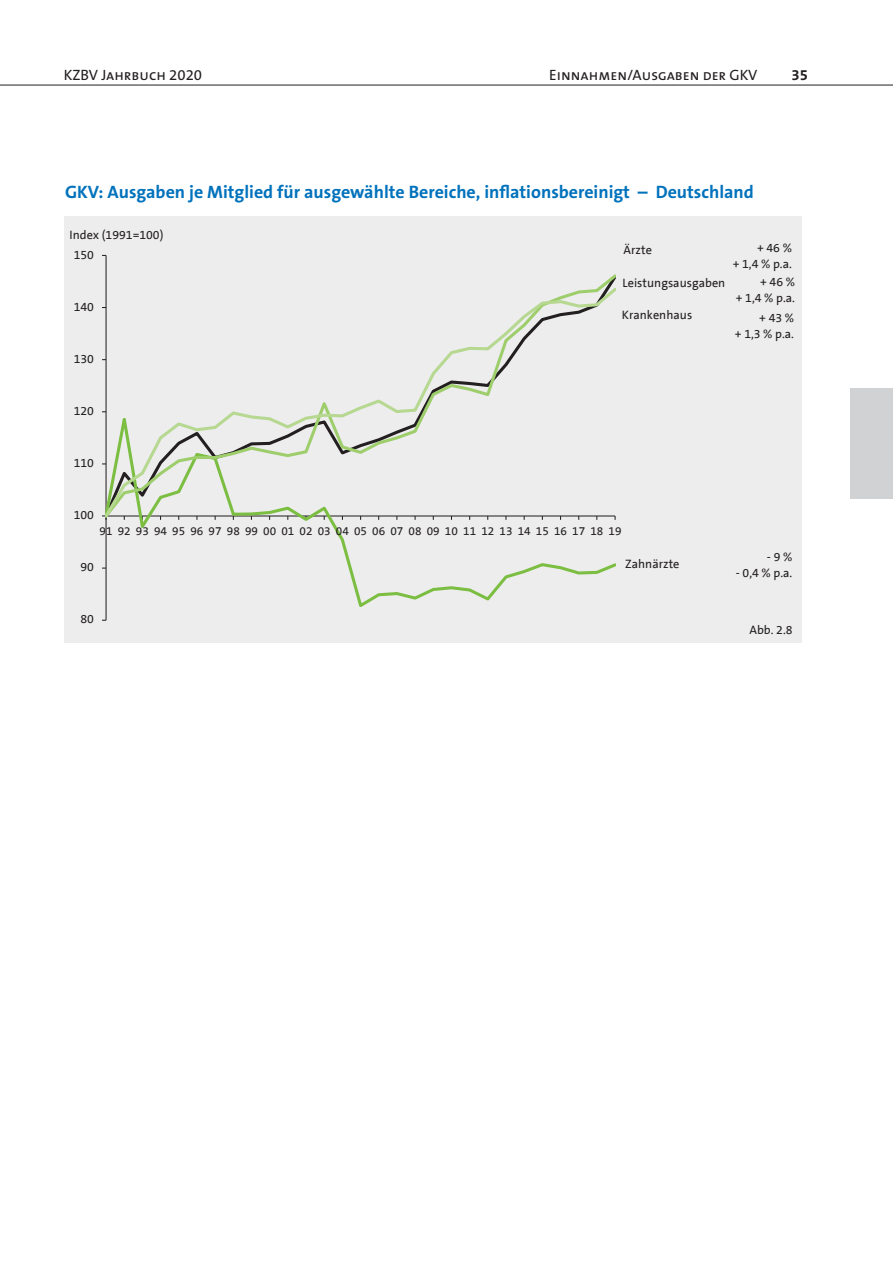
<style>
.page{position:relative;width:893px;height:1263px;background:#fff}
.page>*{position:absolute;margin:0;border:0;box-sizing:border-box;transform-origin:0 0}
.t1{font:700 18px "The Sans B Plus W7";color:#0072bc}
.t2{font:15px "The Sans Caps";color:#231f20}
.t3{font:700 15px "The Sans B Plus W7";color:#231f20}
.t4{font:12.3px/16px "The Sans B5";color:#231f20;text-align:right}
.t5{font:11.85px "The Sans B5";color:#231f20}
.s1{font-family:"The Sans B Plus W5 Plain"}
</style>
<div class="page">
<hr style="left:0;top:85px;width:893px;height:1px;background:#231f20">
<div style="left:64px;top:216px;width:738px;height:427px;background:#ededee"></div>
<hr style="left:106px;top:255px;width:1px;height:365px;background:#231f20">
<svg style="left:106px;top:520px;width:510px;height:90px"></svg>
<svg style="left:106px;top:285px;width:510px;height:235px"></svg>
<div style="left:850px;top:388px;width:43px;height:111px;background:#d1d2d4"></div>
<p class="t2" style="left:64px;top:62px;width:140px">KZBV Jahrbuch <span class="s1">2020</span></p>
<p class="t3" style="left:791px;top:65px;width:18px">35</p>
<p class="t2" style="left:549px;top:62px;width:210px">Einnahmen/Ausgaben der GKV</p>
<h1 class="t1" style="left:65px;top:180px;width:690px">GKV: Ausgaben je Mitglied für ausgewählte Bereiche, inflationsbereinigt – Deutschland</h1>
<p class="t4" style="left:69px;top:226px;width:95px">Index (1991=100)</p>
<p class="t4" style="left:74px;top:246px;width:22px">150</p>
<p class="t4" style="left:74px;top:299px;width:22px">140</p>
<p class="t4" style="left:74px;top:351px;width:22px">130</p>
<p class="t4" style="left:74px;top:403px;width:22px">120</p>
<p class="t4" style="left:74px;top:455px;width:22px">110</p>
<p class="t4" style="left:74px;top:507px;width:22px">100</p>
<p class="t4" style="left:623px;top:242px;width:30px">Ärzte</p>
<p class="t4" style="left:733px;top:240px;width:61px">+ 46 %<br>+ 1,4 % p.a.</p>
<p class="t4" style="left:622px;top:275px;width:104px">Leistungsausgaben</p>
<p class="t4" style="left:736px;top:274px;width:61px">+ 46 %<br>+ 1,4 % p.a.</p>
<p class="t4" style="left:622px;top:307px;width:72px">Krankenhaus</p>
<p class="t4" style="left:735px;top:310px;width:61px">+ 43 %<br>+ 1,3 % p.a.</p>
<p class="t5" style="left:100px;top:524px;width:523px">91 92 93 94 95 96 97 98 99 00 01 02 03 04 05 06 07 08 09 10 11 12 13 14 15 16 17 18 19</p>
<p class="t4" style="left:81px;top:559px;width:15px">90</p>
<p class="t4" style="left:81px;top:611px;width:15px">80</p>
<p class="t4" style="left:625px;top:556px;width:56px">Zahnärzte</p>
<p class="t4" style="left:767px;top:549px;width:27px">-9 %</p>
<p class="t4" style="left:736px;top:565px;width:58px">- 0,4 % p.a.</p>
<p class="t4" style="left:749px;top:622px;width:45px">Abb. 2.8</p>
</div>
